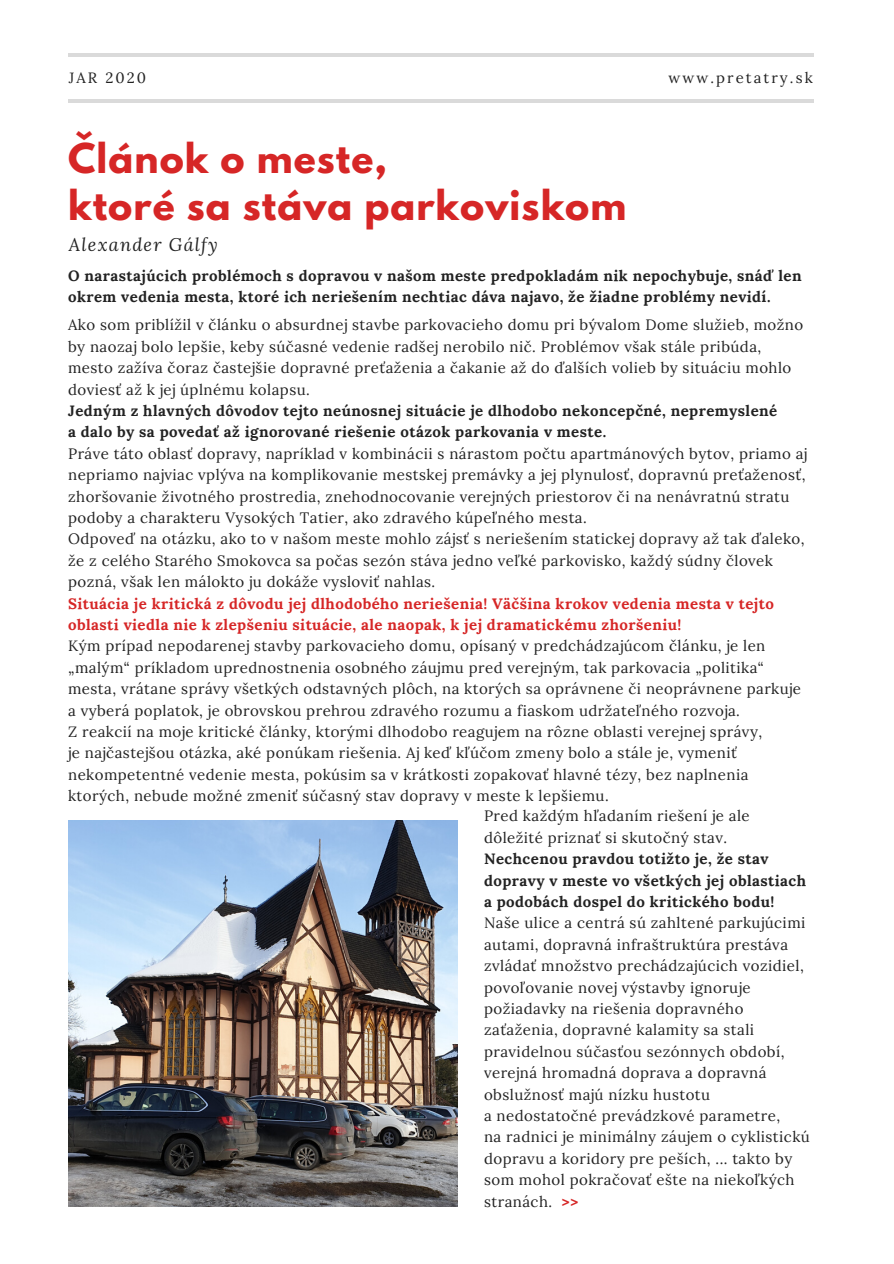
<style>
.page{position:relative;width:894px;height:1264px;background:#fff}
.page>*{position:absolute;margin:0;border:0;box-sizing:border-box;transform-origin:0 0}
.t1{font:700 36.45px/47.2px "League Spartan";letter-spacing:.03em;color:#d62626}
.t2{font:italic 18px "Lora";letter-spacing:.07em;color:#222}
.t3{font:15px/21.5px "Lora";letter-spacing:.03em;color:#222}
.t4{font:700 15px/21.5px "Lora";letter-spacing:.03em;color:#222}
.t5{font:700 15px/21.5px "Lora";letter-spacing:.03em;color:#d62626}
.t6{font:14.85px "Lora";letter-spacing:.14em;color:#222}
.s1{font-weight:700;color:#d62626}
</style>
<div class="page">
<hr style="left:68px;top:99px;width:744px;height:3px;background:#000">
<hr style="left:69px;top:53px;width:744px;height:4px;background:#dadada">
<img style="left:69px;top:820px;width:388px;height:386px">
<p class="t6" style="left:69px;top:68px;width:79px">JAR 2020</p>
<p class="t6" style="left:668px;top:68px;width:146px">www.pretatry.sk</p>
<h1 class="t1" style="left:68px;top:139px;width:559px">Článok o meste,<br>ktoré sa stáva parkoviskom</h1>
<p class="t2" style="left:69px;top:233px;width:150px">Alexander Gálfy</p>
<p class="t4" style="left:68px;top:264px;width:735px">O narastajúcich problémoch s dopravou v našom meste predpokladám nik nepochybuje, snáď len okrem vedenia mesta, ktoré ich neriešením nechtiac dáva najavo, že žiadne problémy nevidí.</p>
<p class="t3" style="left:68px;top:314px;width:736px">Ako som priblížil v článku o absurdnej stavbe parkovacieho domu pri bývalom Dome služieb, možno by naozaj bolo lepšie, keby súčasné vedenie radšej nerobilo nič. Problémov však stále pribúda, mesto zažíva čoraz častejšie dopravné preťaženia a čakanie až do ďalších volieb by situáciu mohlo doviesť až k jej úplnému kolapsu.</p>
<p class="t4" style="left:68px;top:400px;width:710px">Jedným z hlavných dôvodov tejto neúnosnej situácie je dlhodobo nekoncepčné, nepremyslené a dalo by sa povedať až ignorované riešenie otázok parkovania v meste.</p>
<p class="t3" style="left:68px;top:442px;width:740px">Práve táto oblasť dopravy, napríklad v kombinácii s nárastom počtu apartmánových bytov, priamo aj nepriamo najviac vplýva na komplikovanie mestskej premávky a jej plynulosť, dopravnú preťaženosť, zhoršovanie životného prostredia, znehodnocovanie verejných priestorov či na nenávratnú stratu podoby a charakteru Vysokých Tatier, ako zdravého kúpeľného mesta.<br>Odpoveď na otázku, ako to v našom meste mohlo zájsť s neriešením statickej dopravy až tak ďaleko, že z celého Starého Smokovca sa počas sezón stáva jedno veľké parkovisko, každý súdny človek pozná, však len málokto ju dokáže vysloviť nahlas.</p>
<p class="t5" style="left:68px;top:592px;width:707px">Situácia je kritická z dôvodu jej dlhodobého neriešenia! Väčšina krokov vedenia mesta v tejto oblasti viedla nie k zlepšeniu situácie, ale naopak, k jej dramatickému zhoršeniu!</p>
<p class="t3" style="left:68px;top:635px;width:734px">Kým prípad nepodarenej stavby parkovacieho domu, opísaný v predchádzajúcom článku, je len „malým“ príkladom uprednostnenia osobného záujmu pred verejným, tak parkovacia „politika“ mesta, vrátane správy všetkých odstavných plôch, na ktorých sa oprávnene či neoprávnene parkuje a vyberá poplatok, je obrovskou prehrou zdravého rozumu a fiaskom udržateľného rozvoja.<br>Z reakcií na moje kritické články, ktorými dlhodobo reagujem na rôzne oblasti verejnej správy,<br>je najčastejšou otázka, aké ponúkam riešenia. Aj keď kľúčom zmeny bolo a stále je, vymeniť nekompetentné vedenie mesta, pokúsim sa v krátkosti zopakovať hlavné tézy, bez naplnenia ktorých, nebude možné zmeniť súčasný stav dopravy v meste k lepšiemu.</p>
<p class="t3" style="left:484px;top:805px;width:267px">Pred každým hľadaním riešení je ale dôležité priznať si skutočný stav.</p>
<p class="t4" style="left:484px;top:847px;width:323px">Nechcenou pravdou totižto je, že stav dopravy v meste vo všetkých jej oblastiach a podobách dospel do kritického bodu!</p>
<p class="t3" style="left:484px;top:912px;width:327px">Naše ulice a centrá sú zahltené parkujúcimi autami, dopravná infraštruktúra prestáva zvládať množstvo prechádzajúcich vozidiel, povoľovanie novej výstavby ignoruje požiadavky na riešenia dopravného zaťaženia, dopravné kalamity sa stali pravidelnou súčasťou sezónnych období, verejná hromadná doprava a dopravná obslužnosť majú nízku hustotu<br>a nedostatočné prevádzkové parametre,<br>na radnici je minimálny záujem o cyklistickú dopravu a koridory pre peších, ... takto by som mohol pokračovať ešte na niekoľkých stranách. <span class="s1">&gt;&gt;</span></p>
</div>
